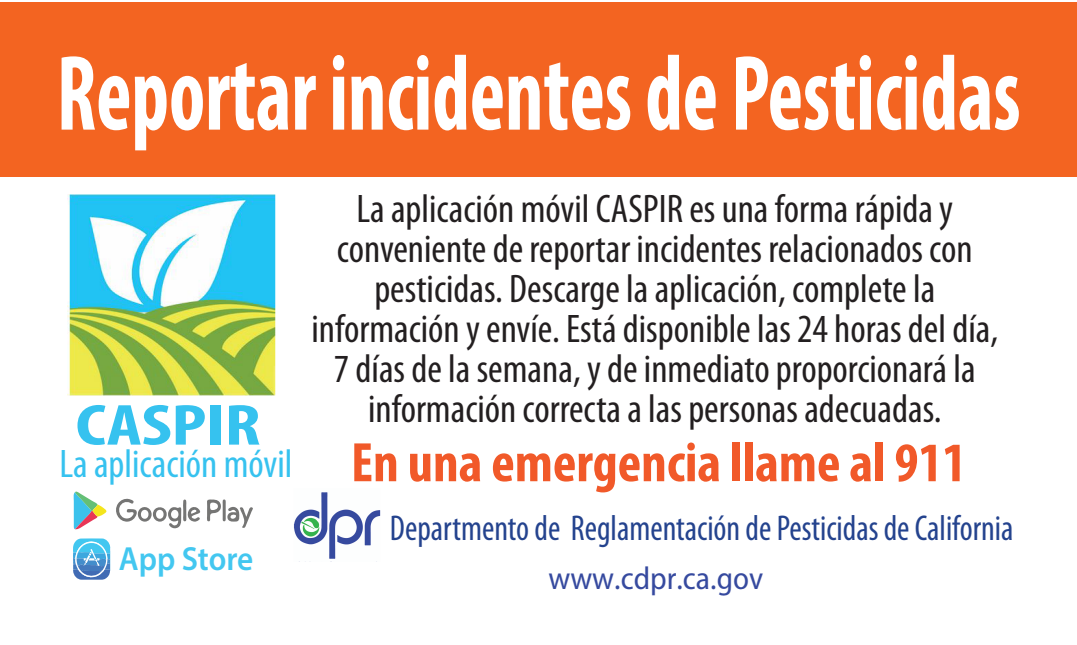
<style>
.page{position:relative;width:1077px;height:645px;background:#fff}
.page>*{position:absolute;margin:0;border:0;box-sizing:border-box;transform-origin:0 0}
.t1{font:700 condensed 108px "Myriad Pro";color:#fff;scale:.78 1}
.t2{font:700 condensed 58.4px "Myriad Pro";letter-spacing:-.005em;color:#36c2ef;scale:1.32 1}
.t3{font:700 condensed 56px "Myriad Pro";color:#f15929}
.t4{font:condensed 40px/40px "Myriad Pro";color:#231f20;text-align:center}
.t5{font:condensed 40px "Myriad Pro";color:#36c2ef}
.t6{font:condensed 36px "Myriad Pro";color:#24438e;scale:.94 1}
.t7{font:600 33.6px "Myriad Pro";letter-spacing:-.005em;color:#43c7f0;scale:.93 1}
.t8{font:semi-condensed 32px "Myriad Pro";color:#364a9f}
</style>
<div class="page">
<div style="left:0;top:2px;width:1076px;height:175px;background:#f36421"></div>
<img style="left:67px;top:194px;width:209px;height:201px">
<svg style="left:73px;top:491px;width:180px;height:38px"></svg>
<svg style="left:73px;top:538px;width:38px;height:41px;background:#6cb1dd"></svg>
<img style="left:294px;top:492px;width:87px;height:67px">
<h1 class="t1" style="left:57px;top:26px;width:1236px">Reportar incidentes de Pesticidas</h1>
<h2 class="t2" style="left:76px;top:388px;width:142px">CASPIR</h2>
<p class="t5" style="left:60px;top:439px;width:234px">La aplicación móvil</p>
<p class="t7" style="left:119px;top:537px;width:146px">App Store</p>
<p class="t4" style="left:311px;top:188px;width:687px">La aplicación móvil CASPIR es una forma rápida y conveniente de reportar incidentes relacionados con pesticidas. Descarge la aplicación, complete la información y envíe. Está disponible las 24 horas del día, 7 días de la semana, y de inmediato proporcionará la información correcta a las personas adecuadas.</p>
<h3 class="t3" style="left:351px;top:427px;width:616px">En una emergencia llame al 911</h3>
<p class="t6" style="left:389px;top:506px;width:665px">Departmento de Reglamentación de Pesticidas de California</p>
<p class="t8" style="left:548px;top:557px;width:216px">www.cdpr.ca.gov</p>
</div>
